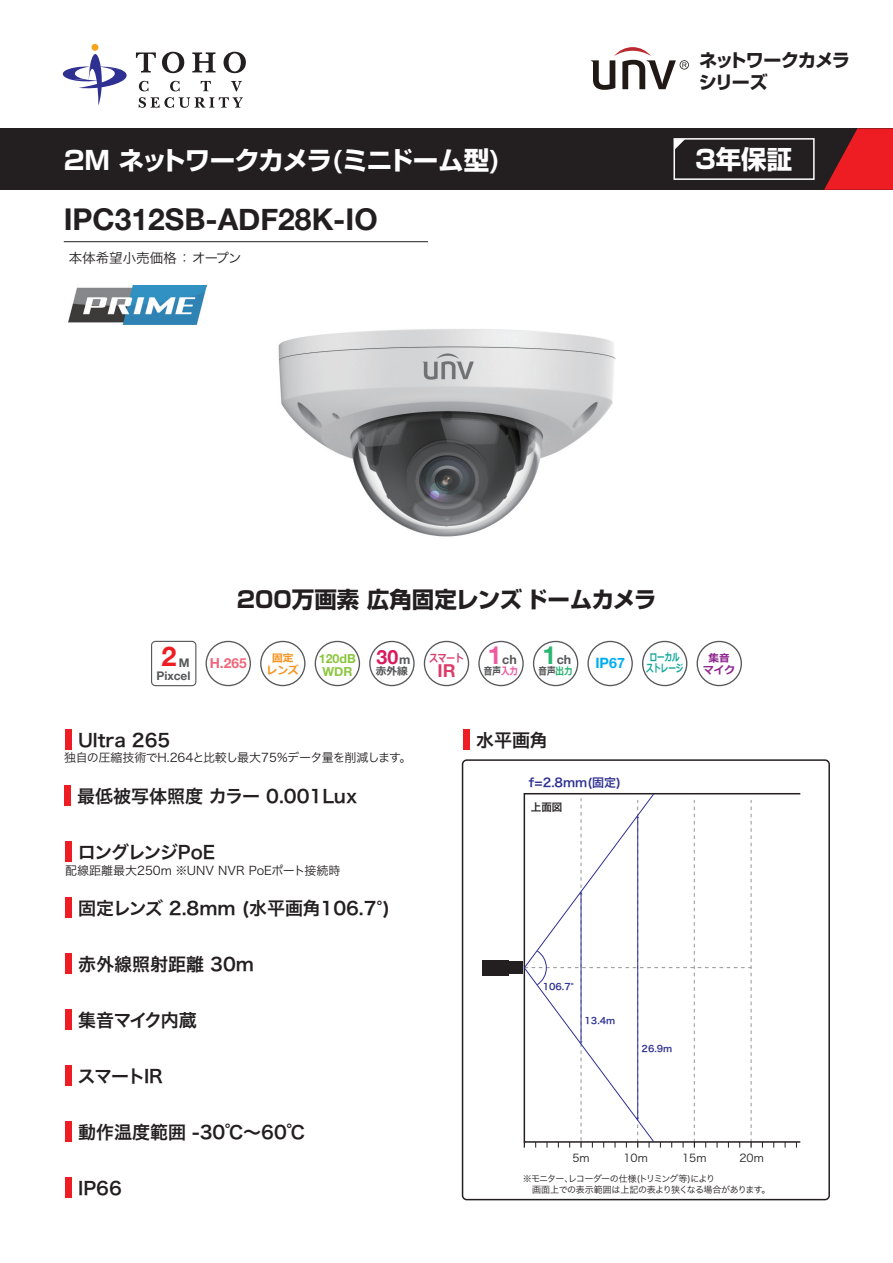
<style>
.page{position:relative;width:893px;height:1263px;background:#fff}
.page>*{position:absolute;margin:0;border:0;box-sizing:border-box;transform-origin:0 0}
.t1{font:700 30px "Helvetica Neue";color:#231f20}
.t2{font:700 27px "Helvetica Neue";color:#ee1d23}
.t3{font:700 25.5px "Shin Go Pro";letter-spacing:-.03em;color:#fff}
.t4{font:700 22.5px "Shin Go Pro";color:#231f20}
.t5{font:700 19.5px "Helvetica Neue";color:#d91a5b}
.t6{font:18px "Hira Kaku Pro N W6";color:#231f20}
.t7{font:700 18px/22.2px "Shin Go Pro";letter-spacing:-.055em;color:#231f20}
.t8{font:18px "Hira Kaku Pro N W6";letter-spacing:-.07em;color:#231f20}
.t9{font:18px "Hira Kaku Pro N W6";letter-spacing:-.055em;color:#231f20}
.t10{font:700 17.85px "Helvetica Neue";color:#db3d6b}
.t11{font:700 14.25px "Helvetica Neue";color:#00aeef}
.t12{font:700 13.8px "Helvetica Neue";color:#f1667b}
.t13{font:13.5px "Hira Kaku Pro N W3";color:#231f20}
.t14{font:700 12.45px "Helvetica Neue";color:#8bc63e}
.t15{font:700 12.45px "Helvetica Neue";color:#57585a}
.t16{font:12px "Hira Kaku Pro N W3";letter-spacing:-.04em;color:#231f20}
.t17{font:12px "Hira Kaku Pro N W3";color:#231f20}
.t18{font:12px "Hira Kaku Pro N W6";color:#2e3092}
.t19{font:700 11.85px/13px "Helvetica Neue";color:#57585a;text-align:right}
.t20{font:10.8px "Hira Kaku Pro N W3";color:#231f20}
.t21{font:700 10.65px "Meiryo";color:#12a79d;scale:.7 1}
.t22{font:700 10.65px "Meiryo";color:#57585a;scale:.8 1}
.t23{font:700 10.65px/12.5px "Meiryo";color:#90268f;text-align:center}
.t24{font:700 10.65px "Meiryo";color:#f7931d}
.t25{font:700 10.65px "Meiryo";color:#db3d6b;scale:.8 1}
.t26{font:700 10.65px "Meiryo";color:#57585a}
.t27{font:10.5px "Hira Kaku Pro N W6";color:#231f20}
.t28{font:9px/10.8px "Hira Kaku Pro N W3";letter-spacing:-.055em;color:#231f20}
.t29{font:9px "Hira Kaku Pro N W6";color:#2e3092}
.s1{font-size:24.9px;color:#2bb572}
.s2{color:#ef59a1}
.s3{font-size:24.9px;color:#ef59a1}
.s4{font-size:12.45px;color:#57585a}
.s5{color:#2bb572}
</style>
<div class="page">
<div style="left:0;top:128px;width:893px;height:62px;background:#231f20"></div>
<svg style="left:824px;top:128px;width:69px;height:62px"></svg>
<svg style="left:590px;top:47px;width:99px;height:43px"></svg>
<div style="left:91px;top:44px;width:7px;height:7px;background:#f9a51b;border-radius:50%"></div>
<svg style="left:62px;top:50px;width:65px;height:55px"></svg>
<svg style="left:139px;top:81px;width:9px;height:10px"></svg>
<svg style="left:170px;top:81px;width:10px;height:10px"></svg>
<svg style="left:201px;top:81px;width:10px;height:10px"></svg>
<svg style="left:231px;top:81px;width:11px;height:10px"></svg>
<svg style="left:139px;top:97px;width:104px;height:11px"></svg>
<svg style="left:136px;top:52px;width:20px;height:21px"></svg>
<svg style="left:162px;top:52px;width:22px;height:21px"></svg>
<svg style="left:192px;top:52px;width:24px;height:20px"></svg>
<svg style="left:224px;top:52px;width:22px;height:21px"></svg>
<div style="left:463px;top:729px;width:6px;height:21px;background:#ee1d23"></div>
<div style="left:482px;top:960px;width:26px;height:15px;background:#231f20"></div>
<div style="left:508px;top:961px;width:15px;height:13px;background:#231f20"></div>
<div style="left:462px;top:759px;width:368px;height:441px;border:2px solid #231f20;border-radius:4px"></div>
<div style="left:65px;top:729px;width:6px;height:21px;background:#ee1d23"></div>
<div style="left:64px;top:785px;width:7px;height:21px;background:#ee1d23"></div>
<div style="left:65px;top:841px;width:7px;height:21px;background:#ee1d23"></div>
<div style="left:65px;top:897px;width:7px;height:21px;background:#ee1d23"></div>
<div style="left:65px;top:953px;width:7px;height:21px;background:#ee1d23"></div>
<div style="left:65px;top:1065px;width:7px;height:21px;background:#ee1d23"></div>
<div style="left:65px;top:1009px;width:7px;height:21px;background:#ee1d23"></div>
<div style="left:65px;top:1121px;width:7px;height:21px;background:#ee1d23"></div>
<div style="left:65px;top:1177px;width:7px;height:21px;background:#ee1d23"></div>
<svg style="left:524px;top:800px;width:228px;height:347px"></svg>
<svg style="left:523px;top:793px;width:132px;height:350px"></svg>
<img style="left:278px;top:329px;width:338px;height:208px">
<div style="left:673px;top:138px;width:142px;height:42px;border:2px solid #fff"></div>
<svg style="left:675px;top:139px;width:10px;height:10px"></svg>
<hr style="left:64px;top:241px;width:364px;height:1px;background:#231f20">
<img style="left:69px;top:286px;width:138px;height:38px">
<svg style="left:151px;top:641px;width:45px;height:45px"></svg>
<svg style="left:533px;top:641px;width:45px;height:45px"></svg>
<svg style="left:315px;top:641px;width:45px;height:45px"></svg>
<svg style="left:478px;top:641px;width:46px;height:45px"></svg>
<svg style="left:206px;top:641px;width:45px;height:45px"></svg>
<svg style="left:697px;top:641px;width:45px;height:45px"></svg>
<svg style="left:642px;top:641px;width:45px;height:45px"></svg>
<svg style="left:587px;top:641px;width:46px;height:45px"></svg>
<svg style="left:424px;top:641px;width:45px;height:45px"></svg>
<svg style="left:369px;top:641px;width:46px;height:45px"></svg>
<svg style="left:260px;top:641px;width:46px;height:45px"></svg>
<h3 class="t3" style="left:64px;top:140px;width:438px">2M ネットワークカメラ(ミニドーム型)</h3>
<h1 class="t1" style="left:64px;top:196px;width:315px">IPC312SB-ADF28K-IO</h1>
<p class="t13" style="left:69px;top:246px;width:174px">本体希望小売価格 ： オープン</p>
<p class="t7" style="left:699px;top:47px;width:153px">ネットワークカメラシリーズ</p>
<h3 class="t3" style="left:695px;top:139px;width:99px">3年保証</h3>
<p class="t4" style="left:237px;top:582px;width:421px">200万画素 広角固定レンズ ドームカメラ</p>
<p class="t14" style="left:319px;top:649px;width:39px">120dB</p>
<p class="t15" style="left:542px;top:650px;width:30px"><span class="s1">1</span>ch</p>
<p class="t14" style="left:322px;top:662px;width:31px">WDR</p>
<p class="t22" style="left:484px;top:664px;width:44px">音声<span class="s2">入力</span></p>
<p class="t15" style="left:488px;top:650px;width:30px"><span class="s3">1</span>ch</p>
<p class="t23" style="left:703px;top:652px;width:34px">集音マイク</p>
<h2 class="t2" style="left:161px;top:636px;width:17px">2</h2>
<p class="t24" style="left:272px;top:651px;width:23px">固定</p>
<p class="t5" style="left:377px;top:641px;width:35px">30<span class="s4">m</span></p>
<p class="t24" style="left:267px;top:663px;width:34px">レンズ</p>
<p class="t21" style="left:650px;top:650px;width:44px">ローカル</p>
<p class="t25" style="left:429px;top:650px;width:44px">スマート</p>
<p class="t19" style="left:156px;top:656px;width:36px">M<br>Pixcel</p>
<p class="t22" style="left:538px;top:664px;width:44px">音声<span class="s5">出力</span></p>
<p class="t11" style="left:595px;top:652px;width:31px">IP67</p>
<p class="t21" style="left:646px;top:660px;width:55px">ストレージ</p>
<p class="t12" style="left:210px;top:653px;width:38px">H.265</p>
<p class="t26" style="left:376px;top:664px;width:34px">赤外線</p>
<p class="t10" style="left:438px;top:657px;width:20px">IR</p>
<p class="t6" style="left:78px;top:723px;width:94px">Ultra 265</p>
<p class="t16" style="left:64px;top:747px;width:349px">独自の圧縮技術でH.264と比較し最大75%データ量を削減します。</p>
<p class="t6" style="left:77px;top:780px;width:281px">最低被写体照度 カラー 0.001Lux</p>
<p class="t8" style="left:78px;top:836px;width:139px">ロングレンジPoE</p>
<p class="t17" style="left:65px;top:859px;width:277px">配線距離最大250m ※UNV NVR PoEポート接続時</p>
<p class="t6" style="left:78px;top:892px;width:313px">固定レンズ 2.8mm (水平画角106.7°)</p>
<p class="t6" style="left:78px;top:948px;width:177px">赤外線照射距離 30m</p>
<p class="t9" style="left:78px;top:1004px;width:120px">集音マイク内蔵</p>
<p class="t6" style="left:78px;top:1060px;width:87px">スマートIR</p>
<p class="t6" style="left:78px;top:1116px;width:228px">動作温度範囲 -30℃～60℃</p>
<p class="t6" style="left:78px;top:1172px;width:45px">IP66</p>
<p class="t6" style="left:476px;top:723px;width:73px">水平画角</p>
<p class="t18" style="left:529px;top:771px;width:94px">f=2.8mm(固定)</p>
<p class="t27" style="left:531px;top:797px;width:33px">上面図</p>
<p class="t29" style="left:543px;top:978px;width:33px">106.7°</p>
<p class="t29" style="left:585px;top:1013px;width:32px">13.4m</p>
<p class="t29" style="left:642px;top:1041px;width:32px">26.9m</p>
<p class="t20" style="left:572px;top:1148px;width:19px">5m</p>
<p class="t20" style="left:623px;top:1148px;width:26px">10m</p>
<p class="t20" style="left:682px;top:1148px;width:26px">15m</p>
<p class="t20" style="left:739px;top:1148px;width:26px">20m</p>
<p class="t28" style="left:523px;top:1173px;width:249px">※モニター、レコーダーの仕様(トリミング等)により<br>　画面上での表示範囲は上記の表より狭くなる場合があります。</p>
</div>
